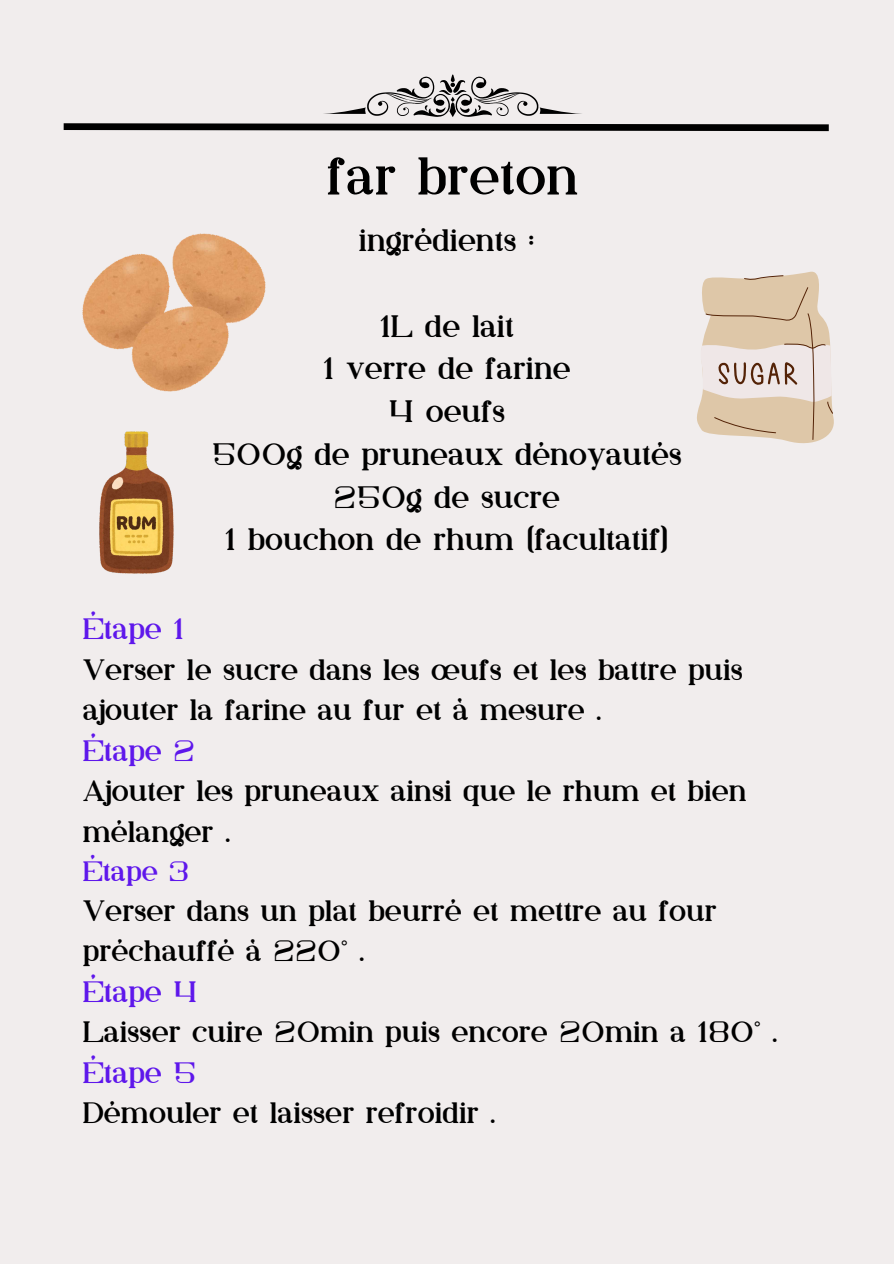
<style>
.page{position:relative;width:894px;height:1264px;background:#fff}
.page>*{position:absolute;margin:0;border:0;box-sizing:border-box;transform-origin:0 0}
.t1{font:52.95px "Kuchek";letter-spacing:.005em;color:#000}
.t2{font:31.05px "Kuchek";color:#000}
.t3{font:29.4px/40.5px "Kuchek";color:#000}
.t4{font:29.4px "Kuchek";color:#5e17eb}
.t5{font:28.05px "Kuchek";color:#5e17eb}
</style>
<div class="page">
<div style="left:0;top:0;width:893px;height:1263px;background:#f1eded"></div>
<svg style="left:63px;top:74px;width:766px;height:58px"></svg>
<svg style="left:697px;top:271px;width:137px;height:173px"></svg>
<img style="left:83px;top:234px;width:182px;height:157px">
<img style="left:99px;top:431px;width:74px;height:143px">
<p class="t1" style="left:326px;top:153px;width:253px">far breton</p>
<p class="t2" style="left:359px;top:227px;width:177px">ingrédients :</p>
<p class="t2" style="left:379px;top:312px;width:136px">1L de lait</p>
<p class="t2" style="left:323px;top:355px;width:249px">1 verre de farine</p>
<p class="t2" style="left:388px;top:398px;width:118px">4 oeufs</p>
<p class="t2" style="left:212px;top:441px;width:471px">500g de pruneaux dénoyautés</p>
<p class="t2" style="left:333px;top:483px;width:228px">250g de sucre</p>
<p class="t2" style="left:224px;top:526px;width:446px">1 bouchon de rhum (facultatif)</p>
<p class="t4" style="left:83px;top:616px;width:103px">Étape 1</p>
<p class="t3" style="left:83px;top:649px;width:661px">Verser le sucre dans les œufs et les battre puis ajouter la farine au fur et à mesure .</p>
<p class="t4" style="left:83px;top:738px;width:114px">Étape 2</p>
<p class="t3" style="left:83px;top:771px;width:665px">Ajouter les pruneaux ainsi que le rhum et bien mélanger .</p>
<p class="t5" style="left:83px;top:859px;width:108px">Étape 3</p>
<p class="t3" style="left:83px;top:890px;width:635px">Verser dans un plat beurré et mettre au four préchauffé à 220° .</p>
<p class="t4" style="left:83px;top:978px;width:116px">Étape 4</p>
<p class="t3" style="left:83px;top:1012px;width:696px">Laisser cuire 20min puis encore 20min a 180° .</p>
<p class="t4" style="left:83px;top:1059px;width:115px">Étape 5</p>
<p class="t3" style="left:83px;top:1093px;width:414px">Démouler et laisser refroidir .</p>
</div>
